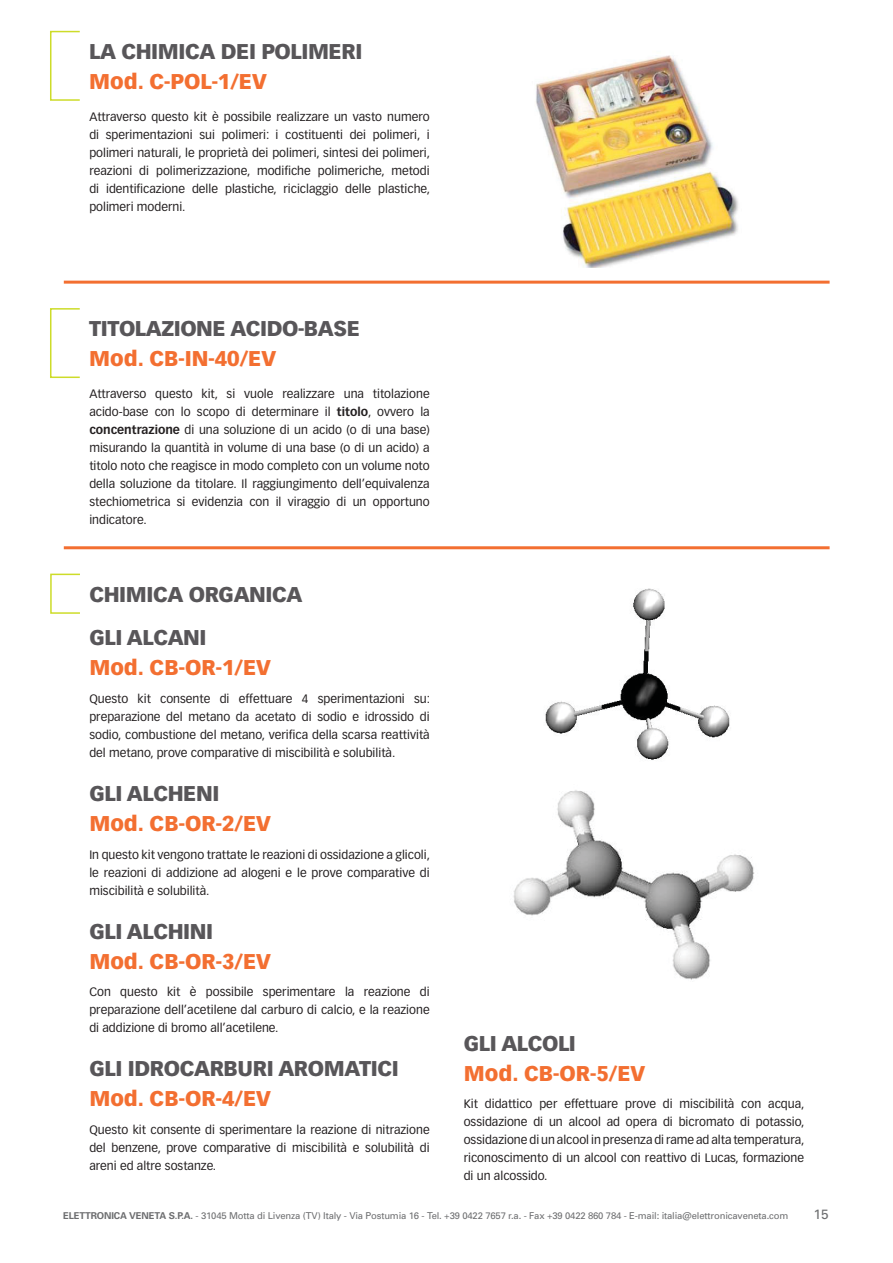
<style>
.page{position:relative;width:893px;height:1263px;background:#fff}
.page>*{position:absolute;margin:0;border:0;box-sizing:border-box;transform-origin:0 0}
.t1{font:900 21px "Vectora LH";letter-spacing:-.02em;color:#585659}
.t2{font:900 21px "Vectora LH";color:#f36f31}
.t3{font:13.5px "Univers";color:#6d6e70}
.t4{font:12px/18px "Vectora LH";color:#231f20;text-align:justify}
.t5{font:9.45px "Univers";letter-spacing:-.015em;color:#6d6e70}
.s1{font-weight:700}
</style>
<div class="page">
<hr style="left:64px;top:281px;width:765px;height:3px;background:#f36f31">
<div style="left:50px;top:31px;width:30px;height:70px;border:2px solid #cddc29"></div>
<div style="left:50px;top:308px;width:30px;height:70px;border:2px solid #cddc29"></div>
<img style="left:536px;top:55px;width:202px;height:213px">
<hr style="left:64px;top:546px;width:765px;height:3px;background:#f36f31">
<div style="left:50px;top:574px;width:31px;height:40px;border:2px solid #cddc29"></div>
<img style="left:545px;top:588px;width:185px;height:172px">
<img style="left:513px;top:790px;width:242px;height:190px">
<h1 class="t1" style="left:89px;top:43px;width:275px">LA CHIMICA DEI POLIMERI</h1>
<h1 class="t2" style="left:89px;top:73px;width:179px">Mod. C-POL-1/EV</h1>
<p class="t4" style="left:89px;top:108px;width:342px">Attraverso questo kit è possibile realizzare un vasto numero di sperimentazioni sui polimeri: i costituenti dei polimeri, i polimeri naturali, le proprietà dei polimeri, sintesi dei polimeri, reazioni di polimerizzazione, modifiche polimeriche, metodi di identificazione delle plastiche, riciclaggio delle plastiche, polimeri moderni.</p>
<h1 class="t1" style="left:89px;top:320px;width:272px">TITOLAZIONE ACIDO-BASE</h1>
<h1 class="t2" style="left:89px;top:350px;width:189px">Mod. CB-IN-40/EV</h1>
<p class="t4" style="left:89px;top:385px;width:342px">Attraverso questo kit, si vuole realizzare una titolazione acido-base con lo scopo di determinare il <span class="s1">titolo</span>, ovvero la <span class="s1">concentrazione</span> di una soluzione di un acido (o di una base) misurando la quantità in volume di una base (o di un acido) a titolo noto che reagisce in modo completo con un volume noto della soluzione da titolare. Il raggiungimento dell’equivalenza stechiometrica si evidenzia con il viraggio di un opportuno indicatore.</p>
<h1 class="t1" style="left:89px;top:586px;width:215px">CHIMICA ORGANICA</h1>
<h1 class="t1" style="left:89px;top:628px;width:119px">GLI ALCANI</h1>
<h1 class="t2" style="left:89px;top:658px;width:183px">Mod. CB-OR-1/EV</h1>
<p class="t4" style="left:89px;top:691px;width:342px">Questo kit consente di effettuare 4 sperimentazioni su: preparazione del metano da acetato di sodio e idrossido di sodio, combustione del metano, verifica della scarsa reattività del metano, prove comparative di miscibilità e solubilità.</p>
<h1 class="t1" style="left:89px;top:785px;width:131px">GLI ALCHENI</h1>
<h1 class="t2" style="left:89px;top:815px;width:183px">Mod. CB-OR-2/EV</h1>
<p class="t4" style="left:89px;top:846px;width:342px">In questo kit vengono trattate le reazioni di ossidazione a glicoli, le reazioni di addizione ad alogeni e le prove comparative di miscibilità e solubilità.</p>
<h1 class="t1" style="left:89px;top:922px;width:125px">GLI ALCHINI</h1>
<h1 class="t2" style="left:89px;top:952px;width:183px">Mod. CB-OR-3/EV</h1>
<p class="t4" style="left:89px;top:984px;width:342px">Con questo kit è possibile sperimentare la reazione di preparazione dell’acetilene dal carburo di calcio, e la reazione di addizione di bromo all’acetilene.</p>
<h1 class="t1" style="left:89px;top:1060px;width:311px">GLI IDROCARBURI AROMATICI</h1>
<h1 class="t2" style="left:89px;top:1090px;width:183px">Mod. CB-OR-4/EV</h1>
<p class="t4" style="left:89px;top:1121px;width:342px">Questo kit consente di sperimentare la reazione di nitrazione del benzene, prove comparative di miscibilità e solubilità di areni ed altre sostanze.</p>
<h1 class="t1" style="left:463px;top:1034px;width:114px">GLI ALCOLI</h1>
<h1 class="t2" style="left:463px;top:1064px;width:183px">Mod. CB-OR-5/EV</h1>
<p class="t4" style="left:463px;top:1095px;width:342px">Kit didattico per effettuare prove di miscibilità con acqua, ossidazione di un alcool ad opera di bicromato di potassio, ossidazione di un alcool in presenza di rame ad alta temperatura, riconoscimento di un alcool con reattivo di Lucas, formazione di un alcossido.</p>
<p class="t5" style="left:63px;top:1212px;width:726px"><span class="s1">ELETTRONICA VENETA S.P.A.</span> - 31045 Motta di Livenza (TV) Italy - Via Postumia 16 - Tel. +39 0422 7657 r.a. - Fax +39 0422 860 784 - E-mail: italia@elettronicaveneta.com</p>
<p class="t3" style="left:813px;top:1209px;width:17px">15</p>
</div>
